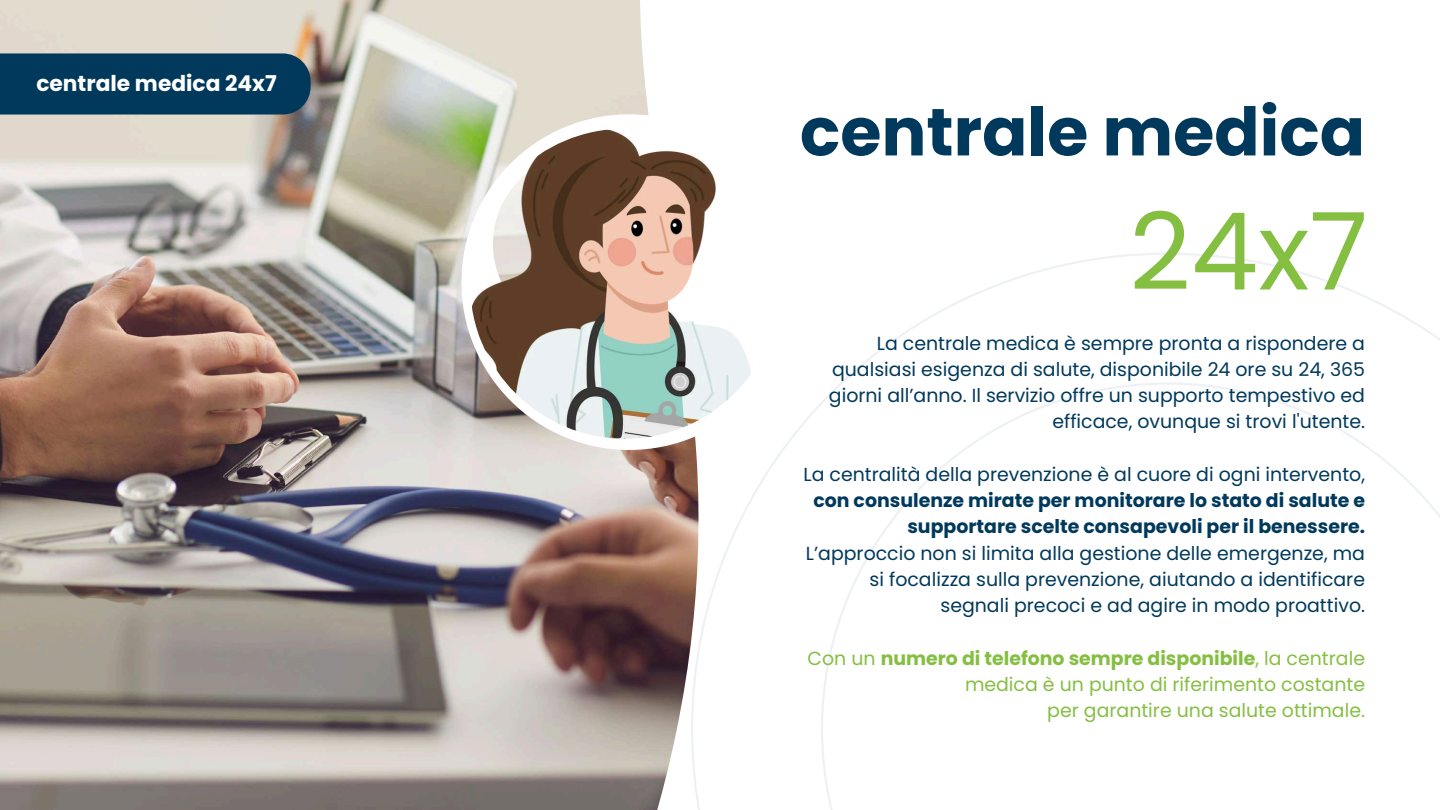
<style>
.page{position:relative;width:1440px;height:810px;background:#fff}
.page>*{position:absolute;margin:0;border:0;box-sizing:border-box;transform-origin:0 0}
.t1{font:107.1px "Poppins";color:#85bf41}
.t2{font:700 66.8px "Poppins";color:#00395c}
.t3{font:700 21.8px "Poppins";color:#fff}
.t4{font:18.9px/26.2px "Poppins";color:#00395c;text-align:right}
.t5{font:18.9px/26.2px "Poppins";color:#85bf41;text-align:right}
.t6{font:700 18.9px/26.2px "Poppins";color:#00395c;text-align:right}
.s1{font-weight:700}
</style>
<div class="page">
<img style="left:0;top:0;width:370px;height:810px">
<svg style="left:370px;top:0;width:60px;height:810px;background:#a6a29e"></svg>
<img style="left:430px;top:0;width:261px;height:810px">
<svg style="left:461px;top:114px;width:230px;height:336px"></svg>
<svg style="left:691px;top:253px;width:749px;height:557px"></svg>
<svg style="left:821px;top:382px;width:619px;height:428px"></svg>
<img style="left:470px;top:129px;width:310px;height:310px;border-radius:50%">
<div style="left:0;top:53px;width:311px;height:62px;background:#00395c"></div>
<p class="t3" style="left:36px;top:68px;width:242px">centrale medica 24x7</p>
<h2 class="t2" style="left:800px;top:85px;width:567px">centrale medica</h2>
<h1 class="t1" style="left:1129px;top:177px;width:240px">24x7</h1>
<p class="t4" style="left:829px;top:330px;width:538px">La centrale medica è sempre pronta a rispondere a qualsiasi esigenza di salute, disponibile 24 ore su 24, 365 giorni all’anno. Il servizio offre un supporto tempestivo ed efficace, ovunque si trovi l'utente.</p>
<p class="t4" style="left:804px;top:461px;width:563px">La centralità della prevenzione è al cuore di ogni intervento,</p>
<p class="t6" style="left:813px;top:487px;width:553px">con consulenze mirate per monitorare lo stato di salute e supportare scelte consapevoli per il benessere.</p>
<p class="t4" style="left:806px;top:540px;width:561px">L’approccio non si limita alla gestione delle emergenze, ma si focalizza sulla prevenzione, aiutando a identificare segnali precoci e ad agire in modo proattivo.</p>
<p class="t5" style="left:808px;top:645px;width:559px">Con un <span class="s1">numero di telefono sempre disponibile</span>, la centrale medica è un punto di riferimento costante<br>per garantire una salute ottimale.</p>
</div>
